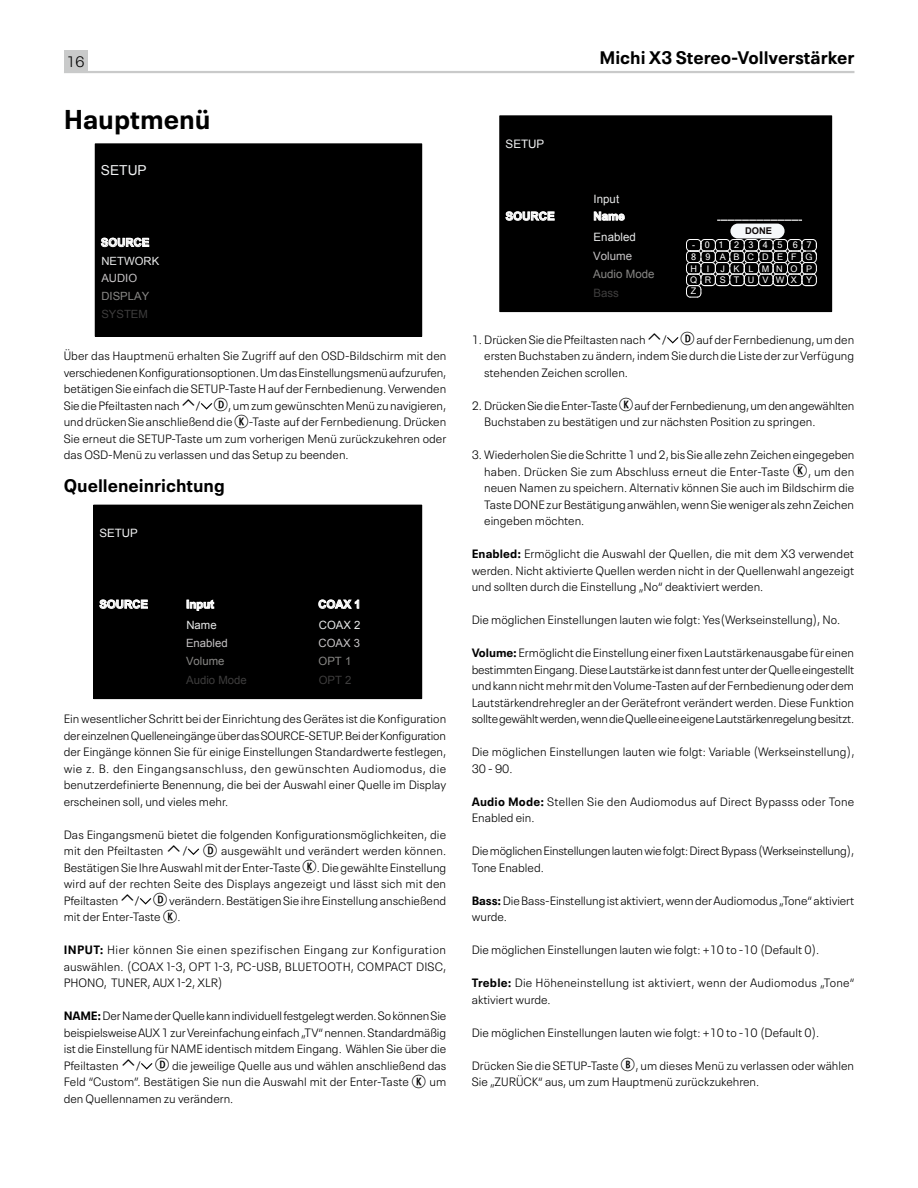
<style>
.page{position:relative;width:918px;height:1188px;background:#fff}
.page>*{position:absolute;margin:0;border:0;box-sizing:border-box;transform-origin:0 0}
.Heading_1{font:700 27px "Neue Plak Text";color:#000}
.Heading_2{font:700 18px "Neue Plak Text";color:#000}
.t1{font:300 15px "Neue Plak Text";color:#000}
.t2{font:13.8px "Arial";color:#f2f3f4}
.Body_Text{font:300 12px/16.5px "Neue Plak Text";color:#000;text-align:justify}
.Body_Text-2{font:300 12px/16.5px "Neue Plak Text";letter-spacing:-.02em;color:#000}
.t3{font:11.7px "Arial";color:#f2f3f4}
.t4{font:11.55px/18.5px "Arial";color:#898886}
.t5{font:700 11.55px "Arial";color:#fff}
.t6{font:11.55px "Arial";color:#f2f3f4}
.t7{font:11.55px "Arial";color:#e8e9e9}
.t8{font:11.55px "Arial";color:#3e3d3d}
.t9{font:11.4px/18px "Arial";color:#e8e9e9}
.t10{font:700 11.4px "Arial";color:#fff}
.t11{font:11.4px/18.3px "Arial";color:#c6c3c5}
.t12{font:11.4px "Arial";color:#3e3d3d}
.t13{font:700 9.3px "Arial";color:#0d0808}
.t14{font:9.15px/12.3px "Microsoft Sans Serif";letter-spacing:.93em;color:#fff}
.t15{font:9.15px/11.6px "Microsoft Sans Serif";letter-spacing:.855em;color:#fff}
.s1{color:#c6c3c5}
.s2{color:#898886}
.s3{color:#3e3d3d}
.s4{font-family:"Combi Numerals Pro";font-weight:400;font-size:18px}
.s5{color:#e8e9e9}
.s6{font-weight:700}
</style>
<div class="page">
<div style="left:64px;top:51px;width:23px;height:21px;background:#c9caca"></div>
<hr style="left:64px;top:71px;width:790px;height:2px;background:#c9caca">
<div style="left:95px;top:144px;width:327px;height:192px;background:#000"></div>
<div style="left:95px;top:144px;width:327px;height:193px;border:1px solid #000"></div>
<svg style="left:101px;top:238px;width:48px;height:9px"></svg>
<svg style="left:201px;top:403px;width:11px;height:7px"></svg>
<div style="left:94px;top:505px;width:328px;height:194px;background:#000"></div>
<svg style="left:100px;top:600px;width:48px;height:9px"></svg>
<svg style="left:187px;top:600px;width:27px;height:11px"></svg>
<svg style="left:319px;top:600px;width:40px;height:9px"></svg>
<svg style="left:188px;top:848px;width:11px;height:7px"></svg>
<svg style="left:140px;top:898px;width:11px;height:7px"></svg>
<svg style="left:141px;top:1063px;width:11px;height:7px"></svg>
<div style="left:500px;top:116px;width:332px;height:196px;background:#000"></div>
<div style="left:730px;top:224px;width:55px;height:14px;background:#f5f8fa;border-radius:7px"></div>
<svg style="left:686px;top:239px;width:131px;height:59px"></svg>
<svg style="left:506px;top:212px;width:48px;height:9px"></svg>
<svg style="left:594px;top:212px;width:31px;height:9px"></svg>
<svg style="left:717px;top:220px;width:85px;height:1px"></svg>
<svg style="left:667px;top:337px;width:12px;height:7px"></svg>
<p class="t1" style="left:66px;top:50px;width:19px">16</p>
<h2 class="Heading_2" style="left:599px;top:42px;width:257px">Michi X3 Stereo-Vollverstärker</h2>
<p class="Heading_1" style="left:64px;top:97px;width:148px">Hauptmenü</p>
<p class="t2" style="left:101px;top:161px;width:47px">SETUP</p>
<p class="t10" style="left:101px;top:235px;width:50px">SOURCE</p>
<p class="t9" style="left:101px;top:252px;width:59px">NETWORK<br><span class="s1">AUDIO<br></span><span class="s2">DISPLAY<br></span><span class="s3">SYSTEM</span></p>
<p class="Body_Text" style="left:64px;top:346px;width:384px">Über das Hauptmenü erhalten Sie Zugriff auf den OSD-Bildschirm mit den verschiedenen Konfigurationsoptionen. Um das Einstellungsmenü aufzurufen, betätigen Sie einfach die SETUP-Taste H auf der Fernbedienung. Verwenden Sie die Pfeiltasten nach</p>
<p class="Body_Text" style="left:64px;top:396px;width:384px;text-indent:132px">/ <span class="s4">D</span>, um zum gewünschten Menü zu navigieren, und drücken Sie anschließend die <span class="s4">K</span>-Taste auf der Fernbedienung. Drücken Sie erneut die SETUP-Taste um zum vorherigen Menü zurückzukehren oder das OSD-Menü zu verlassen und das Setup zu beenden.</p>
<p class="Heading_2" style="left:64px;top:471px;width:163px">Quelleneinrichtung</p>
<p class="t6" style="left:99px;top:525px;width:40px">SETUP</p>
<p class="t10" style="left:99px;top:597px;width:50px">SOURCE</p>
<p class="t10" style="left:186px;top:597px;width:29px">Input</p>
<p class="t10" style="left:318px;top:597px;width:44px">COAX 1</p>
<p class="t9" style="left:319px;top:616px;width:44px;line-height:18.5px">COAX 2<br><span class="s1">COAX 3<br></span><span class="s2">OPT 1<br></span><span class="s3">OPT 2</span></p>
<p class="t11" style="left:186px;top:616px;width:43px"><span class="s5">Name<br></span>Enabled<br><span class="s2">Volume</span></p>
<p class="t12" style="left:186px;top:673px;width:62px">Audio Mode</p>
<p class="Body_Text" style="left:64px;top:709px;width:384px">Ein wesentlicher Schritt bei der Einrichtung des Gerätes ist die Konfiguration der einzelnen Quelleneingänge über das SOURCE-SETUP. Bei der Konfiguration der Eingänge können Sie für einige Einstellungen Standardwerte festlegen, wie z. B. den Eingangsanschluss, den gewünschten Audiomodus, die benutzerdefinierte Benennung, die bei der Auswahl einer Quelle im Display erscheinen soll, und vieles mehr.</p>
<p class="Body_Text" style="left:64px;top:825px;width:384px">Das Eingangsmenü bietet die folgenden Konfigurationsmöglichkeiten, die mit den Pfeiltasten</p>
<p class="Body_Text" style="left:64px;top:841px;width:384px;text-indent:119px">/ <span class="s4">D</span> ausgewählt und verändert werden können.<br>Bestätigen Sie Ihre Auswahl mit der Enter-Taste <span class="s4">K</span>. Die gewählte Einstellung wird auf der rechten Seite des Displays angezeigt und lässt sich mit den Pfeiltasten</p>
<p class="Body_Text" style="left:64px;top:891px;width:384px;text-indent:71px">/ <span class="s4">D</span> verändern. Bestätigen Sie ihre Einstellung anschießend mit der Enter-Taste <span class="s4">K</span>.</p>
<p class="Body_Text" style="left:64px;top:940px;width:384px"><span class="s6">INPUT:</span> Hier können Sie einen spezifischen Eingang zur Konfiguration auswählen. (COAX 1-3, OPT 1-3, PC-USB, BLUETOOTH, COMPACT DISC, PHONO, TUNER, AUX 1-2, XLR)</p>
<p class="Body_Text" style="left:64px;top:1006px;width:384px"><span class="s6">NAME:</span> Der Name der Quelle kann individuell festgelegt werden. So können Sie beispielsweise AUX 1 zur Vereinfachung einfach „TV“ nennen. Standardmäßig ist die Einstellung für NAME identisch mitdem Eingang. Wählen Sie über die Pfeiltasten</p>
<p class="Body_Text" style="left:64px;top:1056px;width:384px;text-indent:72px">/ <span class="s4">D</span> die jeweilige Quelle aus und wählen anschließend das Feld “Custom”. Bestätigen Sie nun die Auswahl mit der Enter-Taste <span class="s4">K</span> um den Quellennamen zu verändern.</p>
<p class="t3" style="left:506px;top:136px;width:40px">SETUP</p>
<p class="t5" style="left:506px;top:208px;width:51px">SOURCE</p>
<p class="t7" style="left:594px;top:191px;width:27px">Input</p>
<p class="t5" style="left:593px;top:208px;width:33px">Name</p>
<p class="t4" style="left:593px;top:228px;width:63px"><span class="s5">Enabled<br></span><span class="s1">Volume<br></span>Audio Mode</p>
<p class="t8" style="left:593px;top:285px;width:27px">Bass</p>
<p class="t13" style="left:745px;top:225px;width:28px">DONE</p>
<p class="t14" style="left:691px;top:238px;width:49px;text-indent:14px">01 2<br>89A</p>
<p class="t14" style="left:690px;top:262px;width:36px">HIJ</p>
<p class="t14" style="left:748px;top:238px;width:51px">3456</p>
<p class="t14" style="left:790px;top:262px;width:9px">O</p>
<p class="t14" style="left:692px;top:238px;width:5px">-</p>
<p class="t14" style="left:748px;top:251px;width:50px">CDEF</p>
<p class="t14" style="left:734px;top:251px;width:8px">B</p>
<p class="t14" style="left:690px;top:274px;width:51px;line-height:11.1px">QRST<br>Z</p>
<p class="t15" style="left:748px;top:262px;width:51px;text-indent:-14px">KLMN<br>UVWX</p>
<p class="t14" style="left:806px;top:238px;width:9px">7<br>G</p>
<p class="t14" style="left:806px;top:262px;width:8px;line-height:11.6px">P<br>Y</p>
<p class="Body_Text" style="left:484px;top:330px;width:372px;text-indent:178px">/ <span class="s4">D</span> auf der Fernbedienung, um den ersten Buchstaben zu ändern, indem Sie durch die Liste der zur Verfügung stehenden Zeichen scrollen.</p>
<p class="Body_Text" style="left:484px;top:396px;width:372px;text-indent:-13px">2. Drücken Sie die Enter-Taste <span class="s4">K</span> auf der Fernbedienung, um den angewählten<br>Buchstaben zu bestätigen und zur nächsten Position zu springen.</p>
<p class="Body_Text" style="left:484px;top:445px;width:372px;text-indent:-13px">3. Wiederholen Sie die Schritte 1 und 2, bis Sie alle zehn Zeichen eingegeben haben. Drücken Sie zum Abschluss erneut die Enter-Taste <span class="s4">K</span>, um den neuen Namen zu speichern. Alternativ können Sie auch im Bildschirm die Taste DONE zur Bestätigung anwählen, wenn Sie weniger als zehn Zeichen eingeben möchten.</p>
<p class="Body_Text" style="left:472px;top:544px;width:384px"><span class="s6">Enabled:</span> Ermöglicht die Auswahl der Quellen, die mit dem X3 verwendet werden. Nicht aktivierte Quellen werden nicht in der Quellenwahl angezeigt und sollten durch die Einstellung „No“ deaktiviert werden.</p>
<p class="Body_Text" style="left:472px;top:610px;width:370px">Die möglichen Einstellungen lauten wie folgt: Yes(Werkseinstellung), No.</p>
<p class="Body_Text" style="left:472px;top:643px;width:384px"><span class="s6">Volume:</span> Ermöglicht die Einstellung einer fixen Lautstärkenausgabe für einen bestimmten Eingang. Diese Lautstärke ist dann fest unter der Quelle eingestellt und kann nicht mehr mit den Volume-Tasten auf der Fernbedienung oder dem Lautstärkendrehregler an der Gerätefront verändert werden. Diese Funktion sollte gewählt werden, wenn die Quelle eine eigene Lautstärkenregelung besitzt.</p>
<p class="Body_Text" style="left:472px;top:742px;width:384px">Die möglichen Einstellungen lauten wie folgt: Variable (Werkseinstellung),<br>30 - 90.</p>
<p class="Body_Text" style="left:472px;top:792px;width:384px"><span class="s6">Audio Mode:</span> Stellen Sie den Audiomodus auf Direct Bypasss oder Tone<br>Enabled ein.</p>
<p class="Body_Text-2" style="left:472px;top:841px;width:384px">Die möglichen Einstellungen lauten wie folgt: Direct Bypass (Werkseinstellung),<br>Tone Enabled.</p>
<p class="Body_Text" style="left:472px;top:891px;width:384px"><span class="s6">Bass:</span> Die Bass-Einstellung ist aktiviert, wenn der Audiomodus „Tone“ aktiviert wurde.</p>
<p class="Body_Text" style="left:472px;top:940px;width:349px">Die möglichen Einstellungen lauten wie folgt: +10 to -10 (Default 0).</p>
<p class="Body_Text" style="left:472px;top:973px;width:384px"><span class="s6">Treble:</span> Die Höheneinstellung ist aktiviert, wenn der Audiomodus „Tone“ aktiviert wurde.</p>
<p class="Body_Text" style="left:472px;top:1023px;width:349px">Die möglichen Einstellungen lauten wie folgt: +10 to -10 (Default 0).</p>
<p class="Body_Text" style="left:472px;top:1056px;width:384px">Drücken Sie die SETUP-Taste <span class="s4">B</span>, um dieses Menü zu verlassen oder wählen<br>Sie „ZURÜCK“ aus, um zum Hauptmenü zurückzukehren.</p>
<p class="Body_Text" style="left:472px;top:330px;width:175px">1. Drücken Sie die Pfeiltasten nach</p>
</div>
